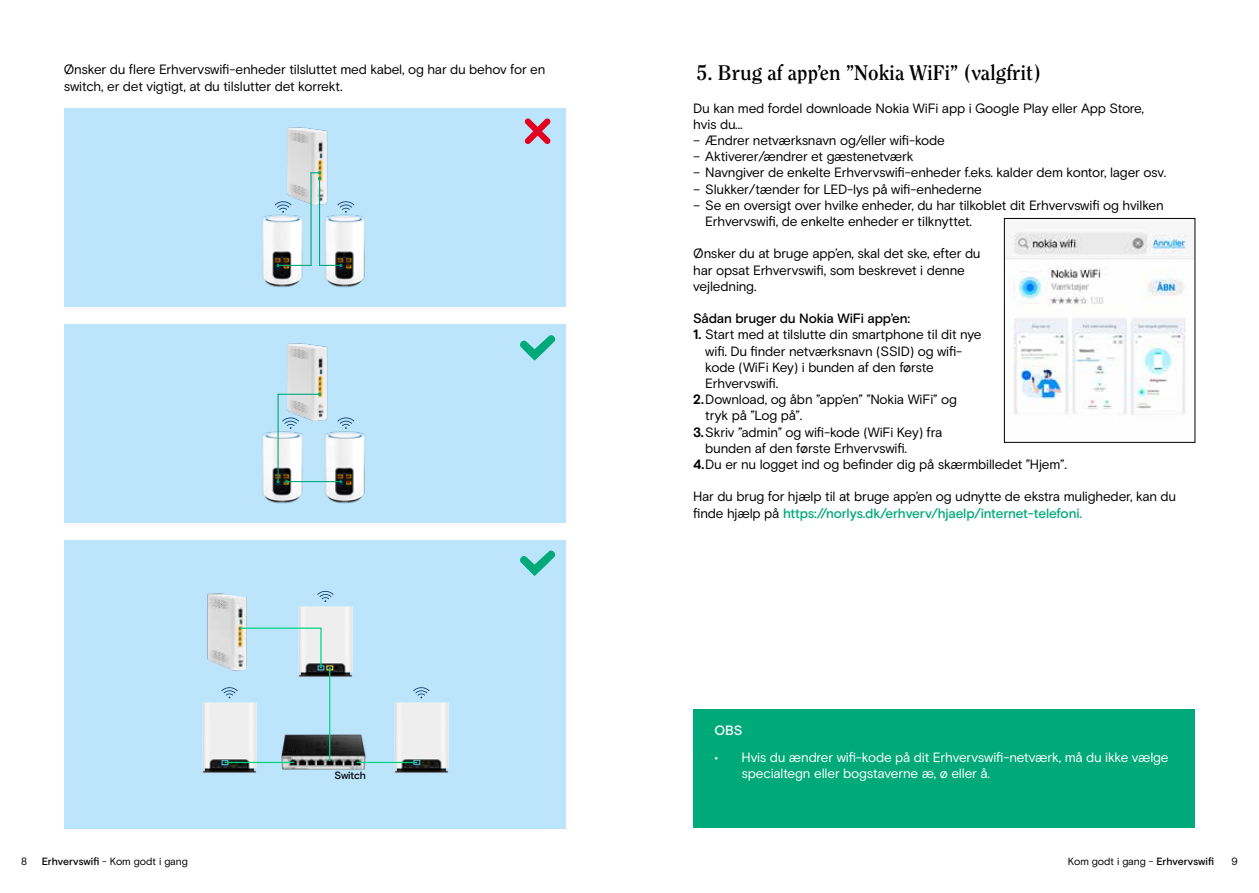
<style>
.page{position:relative;width:1259px;height:893px;background:#fff}
.page>*{position:absolute;margin:0;border:0;box-sizing:border-box;transform-origin:0 0}
.t1{font:700 21px "Clearface ITC Pro";color:#000}
.t2{font:13.5px/16.2px "Basis Grotesque Pro";letter-spacing:-.01em;color:#000}
.t3{font:13.5px "Basis Grotesque Pro";letter-spacing:-.01em;color:#fff}
.t4{font:500 13.5px "Basis Grotesque Pro";letter-spacing:-.01em;color:#000}
.t5{font:500 13.5px "Basis Grotesque Pro";color:#fff}
.t6{font:10.5px "Basis Grotesque Pro";letter-spacing:-.005em;color:#000}
.t7{font:500 10.5px "Basis Grotesque Pro";letter-spacing:-.02em;color:#000}
.s1{font-weight:700}
.s2{font-weight:500;color:#00a979}
.s3{font-weight:500}
</style>
<div class="page">
<div style="left:64px;top:108px;width:502px;height:198px;background:#bce4fa"></div>
<div style="left:64px;top:324px;width:502px;height:198px;background:#bce4fa"></div>
<div style="left:64px;top:540px;width:502px;height:288px;background:#bce4fa"></div>
<img style="left:1006px;top:227px;width:187px;height:188px">
<div style="left:1004px;top:218px;width:191px;height:225px;border:1px solid #000"></div>
<div style="left:693px;top:709px;width:502px;height:119px;background:#00a979"></div>
<svg style="left:520px;top:335px;width:35px;height:26px"></svg>
<svg style="left:520px;top:550px;width:35px;height:26px"></svg>
<svg style="left:524px;top:118px;width:26px;height:26px"></svg>
<svg style="left:337px;top:201px;width:18px;height:7px"></svg>
<svg style="left:275px;top:201px;width:15px;height:7px"></svg>
<img style="left:325px;top:208px;width:40px;height:80px">
<img style="left:263px;top:208px;width:58px;height:80px">
<img style="left:283px;top:127px;width:45px;height:79px">
<hr style="left:310px;top:172px;width:1px;height:94px;background:#00a979">
<hr style="left:319px;top:179px;width:1px;height:87px;background:#00a979">
<hr style="left:278px;top:265px;width:33px;height:1px;background:#00a979">
<svg style="left:320px;top:264px;width:22px;height:3px"></svg>
<svg style="left:311px;top:171px;width:10px;height:9px"></svg>
<svg style="left:337px;top:417px;width:18px;height:12px"></svg>
<svg style="left:282px;top:420px;width:15px;height:9px"></svg>
<img style="left:325px;top:431px;width:40px;height:73px">
<img style="left:262px;top:431px;width:63px;height:73px">
<img style="left:283px;top:343px;width:45px;height:79px">
<hr style="left:277px;top:394px;width:2px;height:88px;background:#00a979">
<hr style="left:278px;top:394px;width:42px;height:1px;background:#00a979">
<hr style="left:286px;top:481px;width:54px;height:1px;background:#00a979">
<img style="left:207px;top:593px;width:40px;height:78px">
<img style="left:298px;top:606px;width:55px;height:79px">
<img style="left:279px;top:716px;width:89px;height:54px">
<img style="left:202px;top:698px;width:66px;height:75px">
<img style="left:383px;top:698px;width:66px;height:75px">
<hr style="left:329px;top:668px;width:1px;height:92px;background:#00d384">
<svg style="left:239px;top:627px;width:94px;height:43px"></svg>
<hr style="left:226px;top:762px;width:67px;height:1px;background:#00d384">
<svg style="left:222px;top:760px;width:6px;height:5px"></svg>
<hr style="left:357px;top:762px;width:59px;height:1px;background:#00d384">
<svg style="left:413px;top:760px;width:7px;height:5px"></svg>
<svg style="left:413px;top:687px;width:16px;height:11px"></svg>
<svg style="left:221px;top:687px;width:17px;height:11px"></svg>
<svg style="left:317px;top:591px;width:17px;height:11px"></svg>
<p class="t2" style="left:64px;top:62px;width:483px">Ønsker du flere Erhvervswifi-enheder tilsluttet med kabel, og har du behov for en switch, er det vigtigt, at du tilslutter det korrekt.</p>
<h1 class="t1" style="left:697px;top:60px;width:346px">5. Brug af app’en ”Nokia WiFi” (valgfrit)</h1>
<p class="t2" style="left:693px;top:100px;width:452px">Du kan med fordel downloade Nokia WiFi app i Google Play eller App Store, hvis du...</p>
<p class="t2" style="left:693px;top:132px;width:253px">– Ændrer netværksnavn og/eller wifi-kode</p>
<p class="t2" style="left:693px;top:149px;width:222px">– Aktiverer/ændrer et gæstenetværk</p>
<p class="t2" style="left:693px;top:165px;width:474px">– Navngiver de enkelte Erhvervswifi-enheder f.eks. kalder dem kontor, lager osv.</p>
<p class="t2" style="left:693px;top:181px;width:290px">– Slukker/tænder for LED-lys på wifi-enhederne</p>
<p class="t2" style="left:705px;top:197px;width:460px;text-indent:-12px">– Se en oversigt over hvilke enheder, du har tilkoblet dit Erhvervswifi og hvilken<br>Erhvervswifi, de enkelte enheder er tilknyttet.</p>
<p class="t2" style="left:693px;top:246px;width:289px">Ønsker du at bruge app’en, skal det ske, efter du har opsat Erhvervswifi, som beskrevet i denne vejledning.</p>
<p class="t4" style="left:693px;top:311px;width:218px">Sådan bruger du Nokia WiFi app’en:</p>
<p class="t2" style="left:693px;top:327px;width:290px"><span class="s1">1.</span> Start med at tilslutte din smartphone til dit nye</p>
<p class="t2" style="left:705px;top:343px;width:259px">wifi. Du finder netværksnavn (SSID) og wifi-</p>
<p class="t2" style="left:705px;top:359px;width:230px">kode (WiFi Key) i bunden af den første</p>
<p class="t2" style="left:705px;top:375px;width:75px">Erhvervswifi.</p>
<p class="t2" style="left:693px;top:392px;width:265px"><span class="s1">2.</span>Download, og åbn ”app’en” ”Nokia WiFi” og</p>
<p class="t2" style="left:705px;top:408px;width:99px">tryk på ”Log på”.</p>
<p class="t2" style="left:693px;top:424px;width:250px"><span class="s1">3.</span>Skriv ”admin” og wifi-kode (WiFi Key) fra</p>
<p class="t2" style="left:705px;top:440px;width:203px">bunden af den første Erhvervswifi.</p>
<p class="t2" style="left:693px;top:456px;width:375px"><span class="s1">4.</span>Du er nu logget ind og befinder dig på skærmbilledet ”Hjem”.</p>
<p class="t2" style="left:693px;top:489px;width:484px">Har du brug for hjælp til at bruge app’en og udnytte de ekstra muligheder, kan du finde hjælp på <span class="s2">https://norlys.dk/erhverv/hjaelp/internet-telefoni.</span></p>
<p class="t5" style="left:714px;top:723px;width:29px">OBS</p>
<p class="t3" style="left:714px;top:749px;width:455px">• Hvis du ændrer wifi-kode på dit Erhvervswifi-netværk, må du ikke vælge</p>
<p class="t7" style="left:334px;top:769px;width:33px">Switch</p>
<p class="t3" style="left:741px;top:765px;width:250px">specialtegn eller bogstaverne æ, ø eller å.</p>
<p class="t6" style="left:21px;top:855px;width:8px">8</p>
<p class="t6" style="left:42px;top:855px;width:147px"><span class="s3">Erhvervswifi</span> - Kom godt i gang</p>
<p class="t6" style="left:1068px;top:855px;width:147px">Kom godt i gang - <span class="s3">Erhvervswifi</span></p>
<p class="t6" style="left:1231px;top:855px;width:8px">9</p>
</div>
